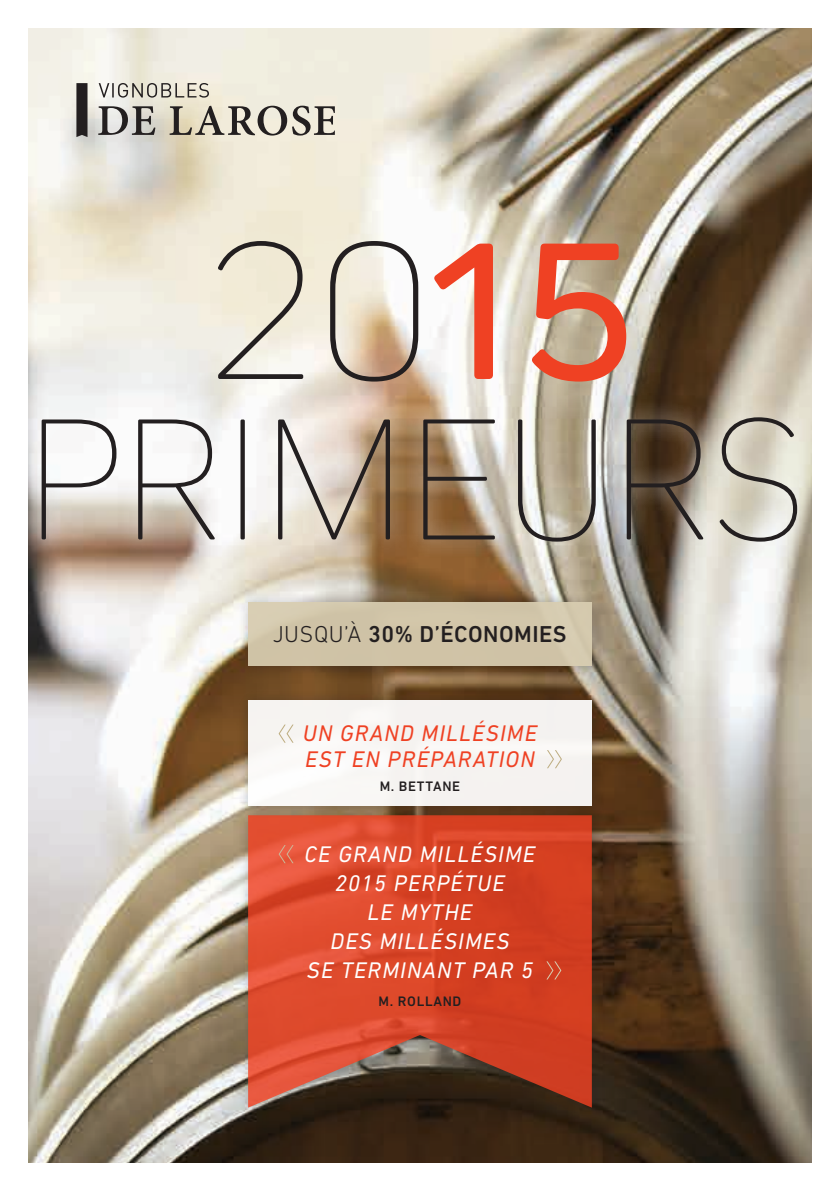
<style>
.page{position:relative;width:840px;height:1191px;background:#fff}
.page>*{position:absolute;margin:0;border:0;box-sizing:border-box;transform-origin:0 0}
.t1{font:100 216.8px "Kiro";color:#231f20}
.t2{font:100 180.6px "Kiro";color:#231f20}
.t3{font:500 23.4px "DIN Next LT Pro";letter-spacing:.02em;color:#231f20}
.t4{font:italic 23px/29px "DIN Next LT Pro";letter-spacing:.05em;color:#fff;text-align:center}
.t5{font:italic 23px/26px "DIN Next LT Pro";letter-spacing:.05em;color:#ef4123}
.t6{font:500 14px "DIN Next LT Pro";letter-spacing:.05em;color:#231f20}
.s1{font-weight:400;color:#ef4123}
.s2{font-weight:300}
</style>
<div class="page">
<img style="left:28px;top:28px;width:783px;height:1134px">
<div style="left:238px;top:805px;width:368px;height:315px;background:#231f20;opacity:.36"></div>
<svg style="left:248px;top:820px;width:343px;height:287px;background:#c7452a"></svg>
<div style="left:23px;top:398px;width:792px;height:162px;background:#fff;opacity:.8"></div>
<svg style="left:76px;top:83px;width:258px;height:54px;background:#bcb8ad"></svg>
<div style="left:238px;top:592px;width:368px;height:88px;background:#231f20;opacity:.36"></div>
<div style="left:248px;top:602px;width:343px;height:63px;background:#d0c3a7"></div>
<div style="left:238px;top:690px;width:368px;height:130px;background:#231f20;opacity:.36"></div>
<div style="left:248px;top:700px;width:343px;height:106px;background:#f6f3f1"></div>
<div style="left:173px;top:192px;width:501px;height:239px;background:#fff;opacity:.7"></div>
<svg style="left:278px;top:724px;width:15px;height:19px"></svg>
<svg style="left:278px;top:845px;width:15px;height:18px"></svg>
<svg style="left:547px;top:750px;width:14px;height:18px"></svg>
<svg style="left:546px;top:961px;width:15px;height:18px"></svg>
<h1 class="t1" style="left:202px;top:182px;width:434px">20<span class="s1">15</span></h1>
<h2 class="t2" style="left:25px;top:375px;width:779px">PRIMEURS</h2>
<p class="t3" style="left:272px;top:621px;width:295px"><span class="s2">JUSQU’À</span> 30% D’ÉCONOMIES</p>
<p class="t5" style="left:303px;top:719px;width:236px">UN GRAND MILLÉSIME<br>EST EN PRÉPARATION</p>
<p class="t6" style="left:379px;top:778px;width:82px">M. BETTANE</p>
<p class="t4" style="left:304px;top:839px;width:232px">CE GRAND MILLÉSIME<br>2015 PERPÉTUE<br>LE MYTHE<br>DES MILLÉSIMES<br>SE TERMINANT PAR 5</p>
<p class="t6" style="left:378px;top:993px;width:74px">M. ROLLAND</p>
</div>
